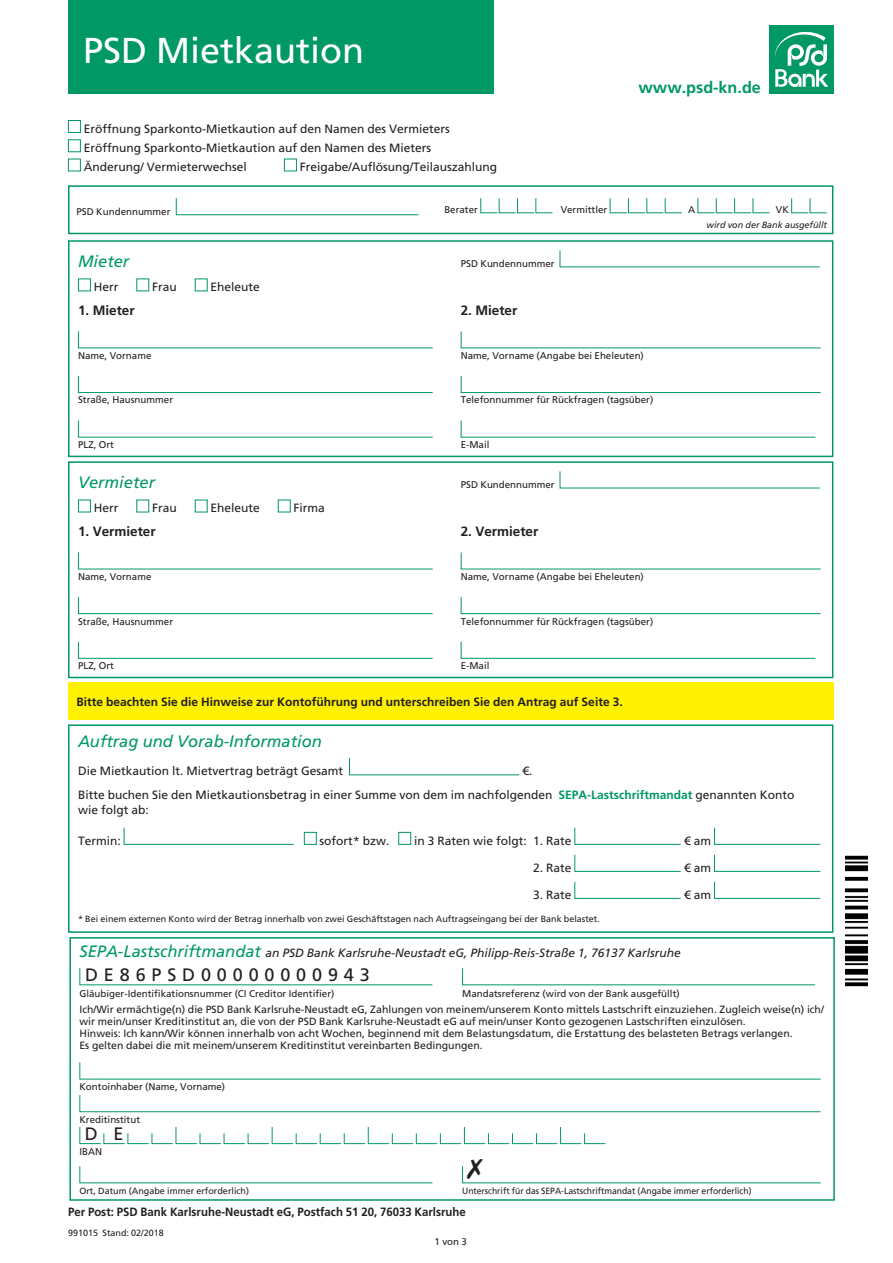
<style>
.page{position:relative;width:893px;height:1263px;background:#fff}
.page>*{position:absolute;margin:0;border:0;box-sizing:border-box;transform-origin:0 0}
._010_PSD{font:36px "Frutiger LT";color:#fff}
.t1{font:18px "Frutiger LT";letter-spacing:.325em;color:#231f20}
.t2{font:italic 16.5px "Frutiger LT";color:#009864}
.t3{font:700 16.2px "Frutiger LT";color:#009864}
.t4{font:700 13.5px "Frutiger LT";color:#231f20}
.t5{font:12px/15px "Frutiger LT";color:#231f20}
.t6{font:italic 12px "Frutiger LT";color:#231f20}
.t7{font:700 12px "Frutiger LT";color:#231f20}
.t8{font:700 12px "Frutiger LT";color:#231f20;scale:.95 1}
.t9{font:10.5px/12px "Frutiger LT";color:#231f20}
.t10{font:9.75px "Frutiger LT";color:#231f20}
.t11{font:9px "Frutiger LT";color:#231f20}
.t12{font:9px "Frutiger LT";color:#231f20;scale:.95 1}
.t13{font:italic 9px "Frutiger LT";color:#231f20}
.s1{font-weight:700;color:#009864}
.s2{font-size:16.5px;color:#009965}
</style>
<div class="page">
<div style="left:770px;top:25px;width:64px;height:69px;background:#009864"></div>
<svg style="left:775px;top:31px;width:53px;height:56px"></svg>
<div style="left:68px;top:185px;width:765px;height:49px;border:2px solid #009864"></div>
<svg style="left:176px;top:198px;width:243px;height:17px"></svg>
<svg style="left:349px;top:758px;width:171px;height:18px"></svg>
<svg style="left:123px;top:827px;width:171px;height:18px"></svg>
<div style="left:304px;top:832px;width:13px;height:13px;border:1px solid #009864"></div>
<div style="left:398px;top:832px;width:13px;height:13px;border:1px solid #009864"></div>
<svg style="left:574px;top:827px;width:107px;height:18px"></svg>
<svg style="left:714px;top:827px;width:107px;height:18px"></svg>
<svg style="left:574px;top:854px;width:107px;height:18px"></svg>
<svg style="left:714px;top:854px;width:107px;height:18px"></svg>
<svg style="left:574px;top:881px;width:107px;height:18px"></svg>
<svg style="left:714px;top:881px;width:107px;height:18px"></svg>
<div style="left:68px;top:724px;width:765px;height:209px;border:2px solid #009864"></div>
<div style="left:68px;top:0;width:425px;height:94px;background:#009864"></div>
<div style="left:68px;top:120px;width:13px;height:13px;border:1px solid #009864"></div>
<div style="left:68px;top:139px;width:13px;height:13px;border:1px solid #009864"></div>
<div style="left:68px;top:159px;width:13px;height:12px;border:1px solid #009864"></div>
<div style="left:284px;top:159px;width:13px;height:12px;border:1px solid #009864"></div>
<svg style="left:559px;top:471px;width:261px;height:18px"></svg>
<div style="left:78px;top:500px;width:13px;height:12px;border:1px solid #009864"></div>
<div style="left:278px;top:500px;width:13px;height:12px;border:1px solid #009864"></div>
<svg style="left:78px;top:552px;width:355px;height:18px"></svg>
<svg style="left:460px;top:552px;width:361px;height:18px"></svg>
<svg style="left:78px;top:597px;width:355px;height:17px"></svg>
<svg style="left:460px;top:597px;width:361px;height:17px"></svg>
<svg style="left:78px;top:641px;width:355px;height:18px"></svg>
<svg style="left:460px;top:641px;width:356px;height:18px"></svg>
<div style="left:68px;top:461px;width:765px;height:217px;border:2px solid #009864"></div>
<svg style="left:480px;top:198px;width:73px;height:16px"></svg>
<svg style="left:609px;top:198px;width:73px;height:16px"></svg>
<svg style="left:697px;top:198px;width:73px;height:16px"></svg>
<svg style="left:791px;top:198px;width:36px;height:16px"></svg>
<svg style="left:79px;top:968px;width:354px;height:17px"></svg>
<svg style="left:462px;top:968px;width:354px;height:17px"></svg>
<svg style="left:79px;top:1062px;width:742px;height:18px"></svg>
<svg style="left:79px;top:1095px;width:742px;height:17px"></svg>
<svg style="left:79px;top:1127px;width:527px;height:17px"></svg>
<svg style="left:79px;top:1166px;width:354px;height:17px"></svg>
<div style="left:69px;top:937px;width:766px;height:264px;border:2px solid #009864"></div>
<div style="left:68px;top:682px;width:765px;height:38px;background:#fff101"></div>
<div style="left:842px;top:853px;width:29px;height:136px;background:linear-gradient(to bottom,#fff,#fff)"></div>
<img style="left:846px;top:855px;width:21px;height:132px">
<svg style="left:559px;top:250px;width:261px;height:18px"></svg>
<div style="left:78px;top:278px;width:13px;height:13px;border:1px solid #009864"></div>
<svg style="left:78px;top:331px;width:355px;height:18px"></svg>
<svg style="left:460px;top:331px;width:361px;height:18px"></svg>
<svg style="left:78px;top:375px;width:355px;height:18px"></svg>
<svg style="left:460px;top:375px;width:361px;height:18px"></svg>
<svg style="left:78px;top:420px;width:355px;height:18px"></svg>
<svg style="left:460px;top:420px;width:356px;height:18px"></svg>
<div style="left:68px;top:240px;width:765px;height:217px;border:2px solid #009864"></div>
<svg style="left:462px;top:1166px;width:359px;height:17px"></svg>
<p class="_010_PSD" style="left:83px;top:29px;width:283px">PSD Mietkaution</p>
<p class="t5" style="left:84px;top:121px;width:368px">Eröffnung Sparkonto-Mietkaution auf den Namen des Vermieters</p>
<p class="t5" style="left:84px;top:141px;width:349px">Eröffnung Sparkonto-Mietkaution auf den Namen des Mieters</p>
<p class="t5" style="left:84px;top:160px;width:165px">Änderung/ Vermieterwechsel</p>
<p class="t5" style="left:300px;top:160px;width:199px">Freigabe/Auflösung/Teilauszahlung</p>
<p class="t3" style="left:638px;top:78px;width:124px">www.psd-kn.de</p>
<p class="t10" style="left:77px;top:206px;width:95px">PSD Kundennummer</p>
<p class="t10" style="left:444px;top:204px;width:35px">Berater</p>
<p class="t10" style="left:561px;top:204px;width:48px">Vermittler</p>
<p class="t10" style="left:688px;top:204px;width:9px">A</p>
<p class="t10" style="left:776px;top:204px;width:15px">VK</p>
<p class="t13" style="left:706px;top:220px;width:122px">wird von der Bank ausgefüllt</p>
<p class="t2" style="left:78px;top:252px;width:53px">Mieter</p>
<p class="t10" style="left:461px;top:258px;width:95px">PSD Kundennummer</p>
<p class="t5" style="left:94px;top:280px;width:26px">Herr</p>
<p class="t5" style="left:152px;top:280px;width:26px">Frau</p>
<p class="t5" style="left:211px;top:280px;width:51px">Eheleute</p>
<p class="t4" style="left:78px;top:303px;width:58px">1. Mieter</p>
<p class="t4" style="left:461px;top:303px;width:58px">2. Mieter</p>
<p class="t10" style="left:78px;top:350px;width:75px">Name, Vorname</p>
<p class="t10" style="left:461px;top:350px;width:185px">Name, Vorname (Angabe bei Eheleuten)</p>
<p class="t10" style="left:78px;top:394px;width:97px">Straße, Hausnummer</p>
<p class="t10" style="left:461px;top:394px;width:194px">Telefonnummer für Rückfragen (tagsüber)</p>
<p class="t10" style="left:78px;top:439px;width:38px">PLZ, Ort</p>
<p class="t10" style="left:461px;top:439px;width:30px">E-Mail</p>
<p class="t2" style="left:78px;top:473px;width:79px">Vermieter</p>
<p class="t10" style="left:461px;top:479px;width:95px">PSD Kundennummer</p>
<p class="t5" style="left:94px;top:501px;width:26px">Herr</p>
<p class="t5" style="left:152px;top:501px;width:26px">Frau</p>
<p class="t5" style="left:211px;top:501px;width:51px">Eheleute</p>
<p class="t5" style="left:294px;top:501px;width:33px">Firma</p>
<p class="t4" style="left:78px;top:524px;width:79px">1. Vermieter</p>
<p class="t4" style="left:461px;top:524px;width:79px">2. Vermieter</p>
<p class="t10" style="left:78px;top:571px;width:75px">Name, Vorname</p>
<p class="t10" style="left:461px;top:571px;width:185px">Name, Vorname (Angabe bei Eheleuten)</p>
<p class="t10" style="left:78px;top:615px;width:97px">Straße, Hausnummer</p>
<p class="t10" style="left:461px;top:615px;width:194px">Telefonnummer für Rückfragen (tagsüber)</p>
<p class="t10" style="left:78px;top:660px;width:38px">PLZ, Ort</p>
<p class="t10" style="left:461px;top:660px;width:30px">E-Mail</p>
<p class="t7" style="left:77px;top:695px;width:548px">Bitte beachten Sie die Hinweise zur Kontoführung und unterschreiben Sie den Antrag auf Seite 3.</p>
<p class="t2" style="left:78px;top:732px;width:245px">Auftrag und Vorab-Information</p>
<p class="t5" style="left:78px;top:764px;width:267px">Die Mietkaution lt. Mietvertrag beträgt Gesamt</p>
<p class="t5" style="left:523px;top:764px;width:12px">€.</p>
<p class="t5" style="left:78px;top:787px;width:718px">Bitte buchen Sie den Mietkautionsbetrag in einer Summe von dem im nachfolgenden <span class="s1">SEPA-Lastschriftmandat</span> genannten Konto wie folgt ab:</p>
<p class="t5" style="left:78px;top:833px;width:44px">Termin:</p>
<p class="t5" style="left:320px;top:833px;width:71px">sofort* bzw.</p>
<p class="t5" style="left:414px;top:833px;width:159px">in 3 Raten wie folgt: 1. Rate</p>
<p class="t5" style="left:684px;top:833px;width:29px">€ am</p>
<p class="t5" style="left:533px;top:860px;width:40px">2. Rate</p>
<p class="t5" style="left:684px;top:860px;width:29px">€ am</p>
<p class="t5" style="left:533px;top:887px;width:40px">3. Rate</p>
<p class="t5" style="left:684px;top:887px;width:29px">€ am</p>
<p class="t11" style="left:78px;top:914px;width:523px">* Bei einem externen Konto wird der Betrag innerhalb von zwei Geschäftstagen nach Auftragseingang bei der Bank belastet.</p>
<p class="t6" style="left:79px;top:945px;width:603px"><span class="s2">SEPA-Lastschriftmandat</span> an PSD Bank Karlsruhe-Neustadt eG, Philipp-Reis-Straße 1, 76137 Karlsruhe</p>
<p class="t10" style="left:79px;top:988px;width:256px">Gläubiger-Identifikationsnummer (CI Creditor Identifier)</p>
<p class="t10" style="left:462px;top:988px;width:219px">Mandatsreferenz (wird von der Bank ausgefüllt)</p>
<p class="t9" style="left:79px;top:1004px;width:746px">Ich/Wir ermächtige(n) die PSD Bank Karlsruhe-Neustadt eG, Zahlungen von meinem/unserem Konto mittels Lastschrift einzuziehen. Zugleich weise(n) ich/ wir mein/unser Kreditinstitut an, die von der PSD Bank Karlsruhe-Neustadt eG auf mein/unser Konto gezogenen Lastschriften einzulösen.</p>
<p class="t9" style="left:79px;top:1028px;width:715px">Hinweis: Ich kann/Wir können innerhalb von acht Wochen, beginnend mit dem Belastungsdatum, die Erstattung des belasteten Betrags verlangen.<br>Es gelten dabei die mit meinem/unserem Kreditinstitut vereinbarten Bedingungen.</p>
<p class="t10" style="left:79px;top:1081px;width:147px">Kontoinhaber (Name, Vorname)</p>
<p class="t10" style="left:79px;top:1113px;width:62px">Kreditinstitut</p>
<p class="t10" style="left:79px;top:1145px;width:24px">IBAN</p>
<p class="t11" style="left:79px;top:1185px;width:171px">Ort, Datum (Angabe immer erforderlich)</p>
<p class="t12" style="left:462px;top:1185px;width:306px">Unterschrift für das SEPA-Lastschriftmandat (Angabe immer erforderlich)</p>
<p class="t1" style="left:85px;top:964px;width:286px">DE86PSD00000000943</p>
<p class="t1" style="left:85px;top:1123px;width:40px">D E</p>
<p class="t8" style="left:68px;top:1204px;width:420px">Per Post: PSD Bank Karlsruhe-Neustadt eG, Postfach 51 20, 76033 Karlsruhe</p>
<p class="t11" style="left:68px;top:1227px;width:97px">991015 Stand: 02/2018</p>
<p class="t10" style="left:434px;top:1236px;width:34px">1 von 3</p>
</div>
